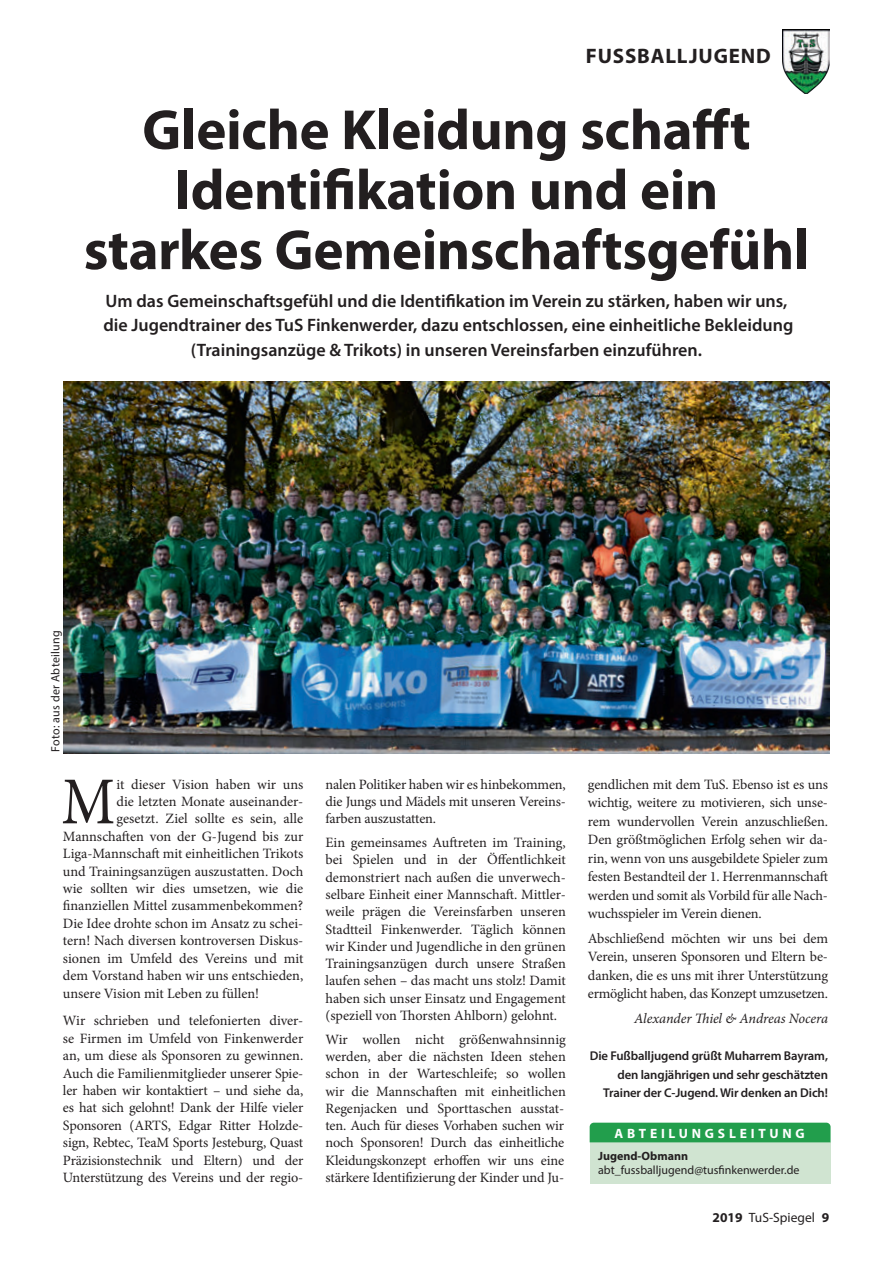
<style>
.page{position:relative;width:893px;height:1263px;background:#fff}
.page>*{position:absolute;margin:0;border:0;box-sizing:border-box;transform-origin:0 0}
.t1{font:67.05px "Minion Pro";color:#231f20;scale:.9 1}
.t2{font:700 57px/60px "Myriad Pro";letter-spacing:-.01em;color:#231f20;text-align:center}
.t3{font:700 21px "Myriad Pro";letter-spacing:.04em;color:#231f20}
.t4{font:600 18px/24.8px "Myriad Pro";color:#231f20;text-align:center}
.t5{font:14.25px/17.2px "Minion Pro";letter-spacing:-.005em;color:#231f20;text-align:justify}
.t6{font:italic 14.25px "Minion Pro";letter-spacing:-.005em;color:#231f20}
.t7{font:700 13.5px "Myriad Pro";letter-spacing:.28em;color:#fff}
.t8{font:13.5px "Myriad Pro";color:#231f20}
.t9{font:600 12.75px/18.5px "Myriad Pro";letter-spacing:-.01em;color:#231f20;text-align:right}
.t10{font:12px "Myriad Pro";color:#231f20}
.t11{font:12px "Myriad Pro";letter-spacing:.02em;color:#231f20}
.t12{font:700 12px "Myriad Pro";color:#231f20}
.s1{font-weight:700}
</style>
<div class="page">
<img style="left:64px;top:382px;width:765px;height:372px">
<img style="left:782px;top:30px;width:47px;height:64px">
<svg style="left:590px;top:1123px;width:241px;height:60px;background:#97cda6"></svg>
<h3 class="t3" style="left:586px;top:42px;width:187px">FUSSBALLJUGEND</h3>
<h2 class="t2" style="left:84px;top:98px;width:727px">Gleiche Kleidung schafft<br>Identifikation und ein starkes Gemeinschaftsgefühl</h2>
<p class="t4" style="left:103px;top:288px;width:691px">Um das Gemeinschaftsgefühl und die Identifikation im Verein zu stärken, haben wir uns, die Jugendtrainer des TuS Finkenwerder, dazu entschlossen, eine einheitliche Bekleidung (Trainingsanzüge &amp; Trikots) in unseren Vereinsfarben einzuführen.</p>
<p class="t11" style="left:48px;top:752px;width:123px;rotate:-90deg">Foto: aus der Abteilung</p>
<h1 class="t1" style="left:61px;top:757px;width:61px">M</h1>
<p class="t5" style="left:117px;top:776px;width:188px">it dieser Vision haben wir uns</p>
<p class="t5" style="left:117px;top:793px;width:188px">die letzten Monate auseinander-</p>
<p class="t5" style="left:117px;top:810px;width:188px">gesetzt. Ziel sollte es sein, alle</p>
<p class="t5" style="left:63px;top:828px;width:242px">Mannschaften von der G-Jugend bis zur</p>
<p class="t5" style="left:63px;top:845px;width:242px">Liga-Mannschaft mit einheitlichen Trikots</p>
<p class="t5" style="left:63px;top:862px;width:242px">und Trainingsanzügen auszustatten. Doch</p>
<p class="t5" style="left:63px;top:880px;width:242px">wie sollten wir dies umsetzen, wie die</p>
<p class="t5" style="left:63px;top:897px;width:242px">finanziellen Mittel zusammenbekommen?</p>
<p class="t5" style="left:63px;top:915px;width:242px">Die Idee drohte schon im Ansatz zu schei-</p>
<p class="t5" style="left:63px;top:932px;width:242px">tern! Nach diversen kontroversen Diskus-</p>
<p class="t5" style="left:63px;top:950px;width:242px">sionen im Umfeld des Vereins und mit</p>
<p class="t5" style="left:63px;top:967px;width:242px">dem Vorstand haben wir uns entschieden,</p>
<p class="t5" style="left:63px;top:984px;width:198px">unsere Vision mit Leben zu füllen!</p>
<p class="t5" style="left:63px;top:1012px;width:242px">Wir schrieben und telefonierten diver&shy;se Firmen im Umfeld von Finkenwerder an, um diese als Sponsoren zu gewinnen.<br>Auch die Familienmitglieder unserer Spie&shy;ler haben wir kontaktiert – und siehe da, es hat sich gelohnt! Dank der Hilfe vieler Sponsoren (ARTS, Edgar Ritter Holzde&shy;sign, Rebtec, TeaM Sports Jesteburg, Quast Präzisionstechnik und Eltern) und der Unterstützung des Vereins und der regio-</p>
<p class="t5" style="left:325px;top:776px;width:242px">nalen Politiker haben wir es hinbekommen, die Jungs und Mädels mit unseren Vereins&shy;farben auszustatten.</p>
<p class="t5" style="left:325px;top:834px;width:242px">Ein gemeinsames Auftreten im Training, bei Spielen und in der Öffentlichkeit demonstriert nach außen die unverwech&shy;selbare Einheit einer Mannschaft. Mittler&shy;weile prägen die Vereinsfarben unseren Stadtteil Finkenwerder. Täglich können wir Kinder und Jugendliche in den grünen Trainingsanzügen durch unsere Straßen laufen sehen – das macht uns stolz! Damit haben sich unser Einsatz und Engagement (speziell von Thorsten Ahlborn) gelohnt.</p>
<p class="t5" style="left:325px;top:1030px;width:242px;text-align:left">Wir wollen nicht größenwahnsinnig werden, aber die nächsten Ideen stehen schon in der Warteschleife; so wollen wir die Mannschaften mit einheitlichen Regenjacken und Sporttaschen ausstat&shy;ten. Auch für dieses Vorhaben suchen wir noch Sponsoren! Durch das einheitliche Kleidungskonzept erhoffen wir uns eine stärkere Identifizierung der Kinder und Ju-</p>
<p class="t5" style="left:588px;top:775px;width:242px;line-height:18.5px">gendlichen mit dem TuS. Ebenso ist es uns wichtig, weitere zu motivieren, sich unse&shy;rem wundervollen Verein anzuschließen.<br>Den größtmöglichen Erfolg sehen wir da&shy;rin, wenn von uns ausgebildete Spieler zum festen Bestandteil der 1. Herrenmannschaft werden und somit als Vorbild für alle Nach&shy;wuchsspieler im Verein dienen.</p>
<p class="t5" style="left:588px;top:929px;width:242px;line-height:18.5px">Abschließend möchten wir uns bei dem Verein, unseren Sponsoren und Eltern be&shy;danken, die es uns mit ihrer Unterstützung ermöglicht haben, das Konzept umzusetzen.</p>
<p class="t6" style="left:634px;top:1009px;width:195px">Alexander Thiel &amp; Andreas Nocera</p>
<p class="t9" style="left:590px;top:1046px;width:240px">Die Fußballjugend grüßt Muharrem Bayram, den langjährigen und sehr geschätzten<br>Trainer der C-Jugend. Wir denken an Dich!</p>
<p class="t7" style="left:614px;top:1124px;width:192px">ABTEILUNGSLEITUNG</p>
<p class="t12" style="left:598px;top:1148px;width:92px">Jugend-Obmann</p>
<p class="t10" style="left:598px;top:1163px;width:203px">abt_fussballjugend@tusfinkenwerder.de</p>
<p class="t8" style="left:713px;top:1209px;width:118px"><span class="s1">2019</span> TuS-Spiegel <span class="s1">9</span></p>
</div>
